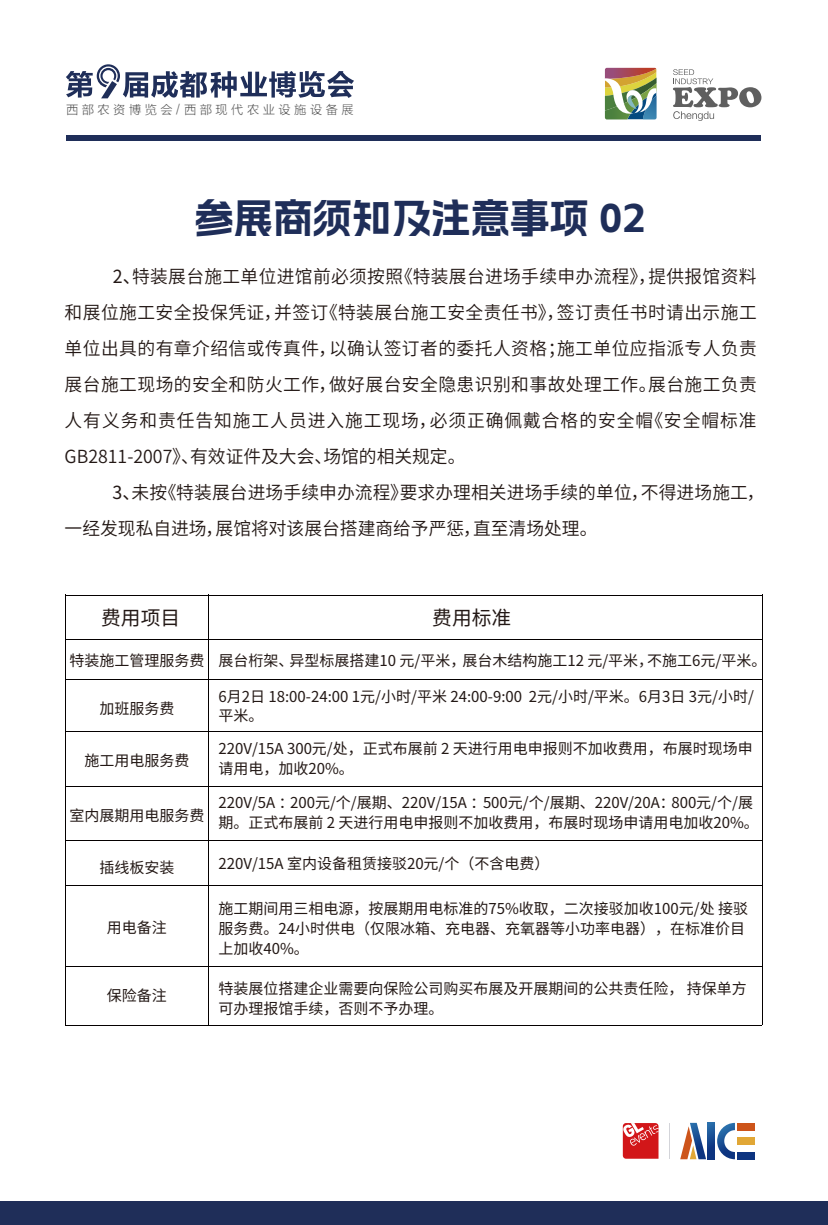
<style>
.page{position:relative;width:828px;height:1225px;background:#fff}
.page>*{position:absolute;margin:0;border:0;box-sizing:border-box;transform-origin:0 0}
.t1{font:700 40px "Alimama Shu Hei Ti";color:#1f2e59}
.t2{font:19.8px "Source Han Sans CN";color:#231815}
.t3{font:18px/36px "Source Han Sans CN";letter-spacing:.005em;color:#231815;text-align:justify}
.t4{font:15px/19.8px "Source Han Sans CN";color:#231815}
.t5{font:12.4px "FZLTXHK";letter-spacing:.28em;color:#5f5f5f}
.s1{font-size:13.6px}
.s2{font-style:inherit}
</style>
<div class="page">
<hr style="left:66px;top:594px;width:142px;height:1px;background:#040000">
<hr style="left:209px;top:594px;width:552px;height:1px;background:#040000">
<hr style="left:66px;top:639px;width:142px;height:1px;background:#040000">
<hr style="left:209px;top:639px;width:552px;height:1px;background:#040000">
<hr style="left:66px;top:679px;width:695px;height:1px;background:#040000">
<hr style="left:66px;top:731px;width:695px;height:1px;background:#040000">
<hr style="left:66px;top:786px;width:695px;height:1px;background:#040000">
<hr style="left:66px;top:840px;width:695px;height:1px;background:#040000">
<hr style="left:66px;top:885px;width:695px;height:1px;background:#040000">
<hr style="left:66px;top:966px;width:695px;height:1px;background:#040000">
<hr style="left:66px;top:1025px;width:695px;height:1px;background:#040000">
<hr style="left:65px;top:594px;width:1px;height:431px;background:#040000">
<hr style="left:208px;top:594px;width:1px;height:431px;background:#040000">
<hr style="left:762px;top:594px;width:1px;height:431px;background:#040000">
<hr style="left:669px;top:1123px;width:1px;height:36px;background:#d3d4d9">
<svg style="left:680px;top:1122px;width:26px;height:37px"></svg>
<svg style="left:707px;top:1122px;width:8px;height:37px"></svg>
<div style="left:737px;top:1122px;width:18px;height:8px;background:#cd541a"></div>
<div style="left:737px;top:1137px;width:18px;height:7px;background:#e1a736"></div>
<div style="left:737px;top:1152px;width:18px;height:7px;background:#0d3480"></div>
<svg style="left:717px;top:1122px;width:18px;height:37px"></svg>
<svg style="left:623px;top:1123px;width:35px;height:35px"></svg>
<div style="left:66px;top:136px;width:695px;height:5px;background:#1f2e59"></div>
<div style="left:0;top:1201px;width:828px;height:24px;background:#1f2e59"></div>
<svg style="left:66px;top:64px;width:288px;height:34px"></svg>
<svg style="left:605px;top:68px;width:51px;height:51px"></svg>
<svg style="left:673px;top:69px;width:88px;height:52px"></svg>
<p class="t5" style="left:66px;top:103px;width:289px">西部农资博览会<span class="s1">/</span>西部现代农业设施设备展</p>
<h1 class="t1" style="left:194px;top:198px;width:453px">参展商须知及注意事项 02</h1>
<p class="t3" style="left:65px;top:259px;width:694px;text-indent:48px"><span class="s2">2、</span>特装展台施工单位进馆前必须按照《特装展台进场手续申办流程》，提供报馆资料和展位施工安全投保凭证，并签订《特装展台施工安全责任书》，签订责任书时请出示施工单位出具的有章介绍信或传真件，以确认签订者的委托人资格；施工单位应指派专人负责展台施工现场的安全和防火工作，做好展台安全隐患识别和事故处理工作。展台施工负责人有义务和责任告知施工人员进入施工现场，必须正确佩戴合格的安全帽《安全帽标准GB2811-2007》、有效证件及大会、场馆的相关规定。</p>
<p class="t3" style="left:65px;top:475px;width:701px;text-indent:48px"><span class="s2">3、</span>未按《特装展台进场手续申办流程》要求办理相关进场手续的单位，不得进场施工，一经发现私自进场，展馆将对该展台搭建商给予严惩，直至清场处理。</p>
<h2 class="t2" style="left:101px;top:607px;width:80px">费用项目</h2>
<h2 class="t2" style="left:432px;top:607px;width:80px">费用标准</h2>
<p class="t4" style="left:218px;top:651px;width:549px">展台桁架、异型标展搭建10 元/平米，展台木结构施工12 元/平米，不施工6元/平米。</p>
<p class="t4" style="left:218px;top:686px;width:537px">6月2日 18:00-24:00 1元/小时/平米 24:00-9:00 2元/小时/平米。6月3日 3元/小时/平米。</p>
<p class="t4" style="left:69px;top:651px;width:136px">特装施工管理服务费</p>
<p class="t4" style="left:99px;top:698px;width:76px">加班服务费</p>
<p class="t4" style="left:84px;top:750px;width:106px">施工用电服务费</p>
<p class="t4" style="left:218px;top:739px;width:536px">220V/15A 300元/处，正式布展前 2 天进行用电申报则不加收费用，布展时现场申请用电，加收20%。</p>
<p class="t4" style="left:218px;top:793px;width:542px">220V/5A ：200元/个/展期、220V/15A ：500元/个/展期、220V/20A：800元/个/展期。正式布展前 2 天进行用电申报则不加收费用，布展时现场申请用电加收20%。</p>
<p class="t4" style="left:69px;top:806px;width:136px">室内展期用电服务费</p>
<p class="t4" style="left:99px;top:858px;width:76px">插线板安装</p>
<p class="t4" style="left:218px;top:854px;width:332px">220V/15A 室内设备租赁接驳20元/个（不含电费）</p>
<p class="t4" style="left:107px;top:918px;width:61px">用电备注</p>
<p class="t4" style="left:107px;top:986px;width:61px">保险备注</p>
<p class="t4" style="left:218px;top:899px;width:531px">施工期间用三相电源，按展期用电标准的75%收取，二次接驳加收100元/处 接驳服务费。24小时供电（仅限冰箱、充电器、充氧器等小功率电器），在标准价目上加收40%。</p>
<p class="t4" style="left:218px;top:979px;width:530px">特装展位搭建企业需要向保险公司购买布展及开展期间的公共责任险， 持保单方可办理报馆手续，否则不予办理。</p>
</div>
